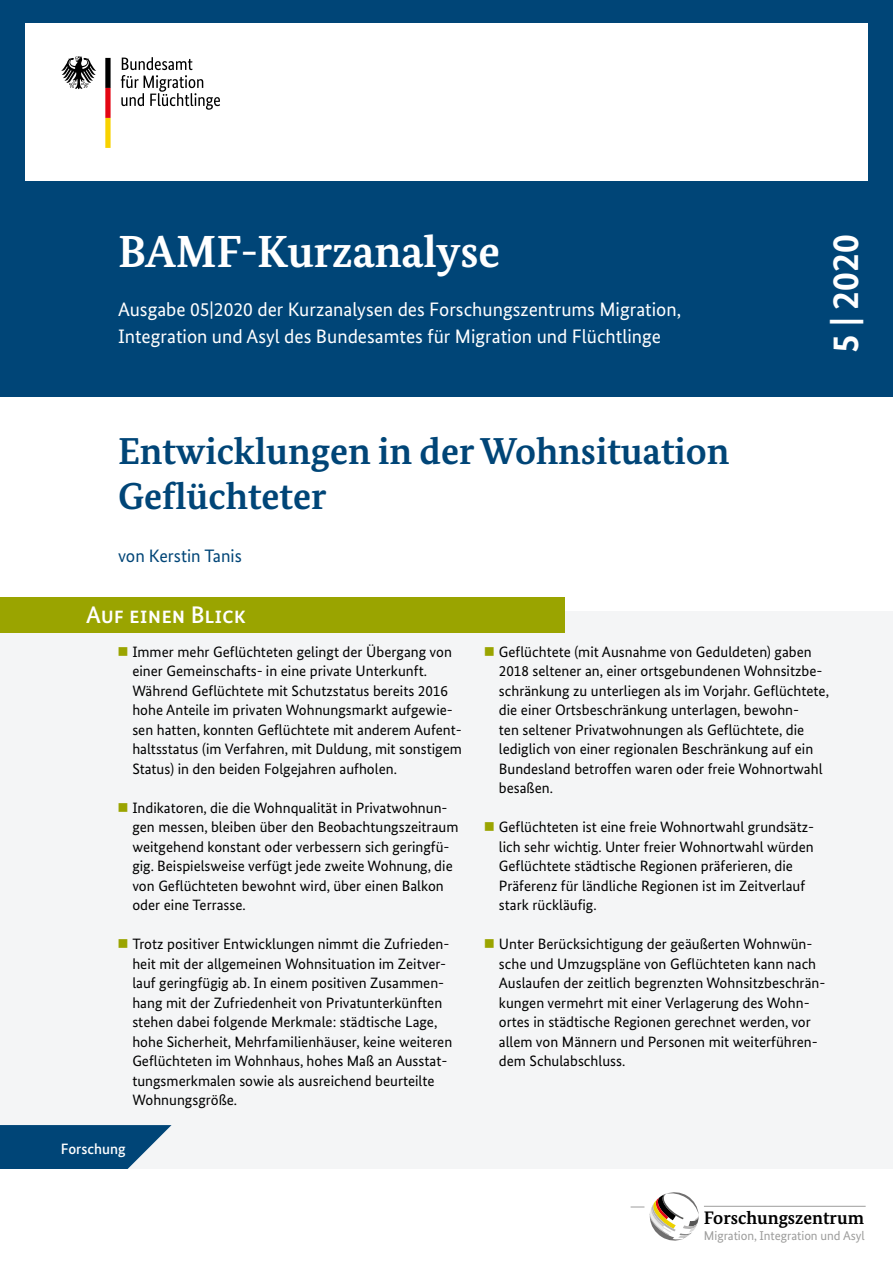
<style>
.page{position:relative;width:893px;height:1263px;background:#fff}
.page>*{position:absolute;margin:0;border:0;box-sizing:border-box;transform-origin:0 0}
.Headline_Titelblatt{font:700 45px "Bundes Serif";color:#fff}
.Headline_Titelblatt-2{font:700 37.5px/45px "Bundes Serif";color:#004577}
.t1{font:700 37.5px "Bundes Sans";color:#fff}
.t2{font:500 24px "Bundes Sans";color:#fff}
.Subheadline_Titelbla{font:19.5px/27px "Bundes Sans";color:#fff}
.t3{font:700 18.15px "Bundes Serif";color:#000}
.Titel_Subheadline{font:18px "Bundes Sans";color:#004577}
.t4{font:15px/19.5px "Bundes Sans";color:#000}
.Subheadline_Weiß{font:500 15px "Bundes Sans";color:#fff}
.t5{font:12.75px "Bundes Sans";letter-spacing:-.005em;color:#9d9d9c}
</style>
<div class="page">
<div style="left:0;top:0;width:893px;height:396px;background:#004577"></div>
<div style="left:0;top:611px;width:893px;height:563px;background:#f4f5f6"></div>
<div style="left:25px;top:23px;width:843px;height:158px;background:#fff"></div>
<div style="left:0;top:597px;width:564px;height:35px;background:#9aa400"></div>
<svg style="left:121px;top:57px;width:99px;height:53px"></svg>
<svg style="left:61px;top:56px;width:35px;height:33px"></svg>
<svg style="left:105px;top:58px;width:6px;height:90px"></svg>
<svg style="left:0;top:1125px;width:172px;height:45px;background:#255f8a"></svg>
<div style="left:0;top:1170px;width:893px;height:93px;background:#fff"></div>
<svg style="left:631px;top:1207px;width:13px;height:1px"></svg>
<hr style="left:704px;top:1206px;width:162px;height:1px;background:#9d9d9c">
<svg style="left:650px;top:1192px;width:49px;height:49px"></svg>
<p class="Headline_Titelblatt" style="left:118px;top:224px;width:384px">BAMF-Kurzanalyse</p>
<p class="Subheadline_Titelbla" style="left:118px;top:295px;width:565px">Ausgabe 05|2020 der Kurzanalysen des Forschungszentrums Migration,<br>Integration und Asyl des Bundesamtes für Migration und Flüchtlinge</p>
<p class="Headline_Titelblatt-2" style="left:118px;top:429px;width:613px">Entwicklungen in der Wohnsituation<br>Geflüchteter</p>
<p class="Titel_Subheadline" style="left:118px;top:545px;width:125px">von Kerstin Tanis</p>
<p class="t1" style="left:822px;top:353px;width:120px;rotate:-90deg">5 | 2020</p>
<h1 class="t2" style="left:86px;top:600px;width:162px">Auf einen Blick</h1>
<p class="t4" style="left:132px;top:642px;width:331px">Immer mehr Geflüchteten gelingt der Übergang von einer Gemeinschafts- in eine private Unterkunft.<br>Während Geflüchtete mit Schutzstatus bereits 2016 hohe Anteile im privaten Wohnungsmarkt aufgewie&shy;sen hatten, konnten Geflüchtete mit anderem Aufent&shy;haltsstatus (im Verfahren, mit Duldung, mit sonstigem Status) in den beiden Folgejahren aufholen.</p>
<p class="t4" style="left:132px;top:798px;width:328px">Indikatoren, die die Wohnqualität in Privatwohnun&shy;gen messen, bleiben über den Beobachtungszeitraum weitgehend konstant oder verbessern sich geringfü&shy;gig. Beispielsweise verfügt jede zweite Wohnung, die von Geflüchteten bewohnt wird, über einen Balkon oder eine Terrasse.</p>
<p class="t4" style="left:132px;top:934px;width:321px">Trotz positiver Entwicklungen nimmt die Zufrieden&shy;heit mit der allgemeinen Wohnsituation im Zeitver&shy;lauf geringfügig ab. In einem positiven Zusammen&shy;hang mit der Zufriedenheit von Privatunterkünften stehen dabei folgende Merkmale: städtische Lage, hohe Sicherheit, Mehrfamilienhäuser, keine weiteren Geflüchteten im Wohnhaus, hohes Maß an Ausstat&shy;tungsmerkmalen sowie als ausreichend beurteilte Wohnungsgröße.</p>
<p class="Subheadline_Weiß" style="left:61px;top:1139px;width:66px">Forschung</p>
<p class="t4" style="left:499px;top:642px;width:332px">Geflüchtete (mit Ausnahme von Geduldeten) gaben 2018 seltener an, einer ortsgebundenen Wohnsitzbe&shy;schränkung zu unterliegen als im Vorjahr. Geflüchtete, die einer Ortsbeschränkung unterlagen, bewohn-<br>ten seltener Privatwohnungen als Geflüchtete, die lediglich von einer regionalen Beschränkung auf ein Bundesland betroffen waren oder freie Wohnortwahl besaßen.</p>
<p class="t4" style="left:499px;top:817px;width:317px">Geflüchteten ist eine freie Wohnortwahl grundsätz&shy;lich sehr wichtig. Unter freier Wohnortwahl würden Geflüchtete städtische Regionen präferieren, die Präferenz für ländliche Regionen ist im Zeitverlauf stark rückläufig.</p>
<p class="t4" style="left:499px;top:934px;width:328px">Unter Berücksichtigung der geäußerten Wohnwün&shy;sche und Umzugspläne von Geflüchteten kann nach Auslaufen der zeitlich begrenzten Wohnsitzbeschrän&shy;kungen vermehrt mit einer Verlagerung des Wohn&shy;ortes in städtische Regionen gerechnet werden, vor allem von Männern und Personen mit weiterführen&shy;dem Schulabschluss.</p>
<p class="t3" style="left:704px;top:1207px;width:162px">Forschungszentrum</p>
<p class="t5" style="left:704px;top:1227px;width:162px">Migration, Integration und Asyl</p>
</div>
